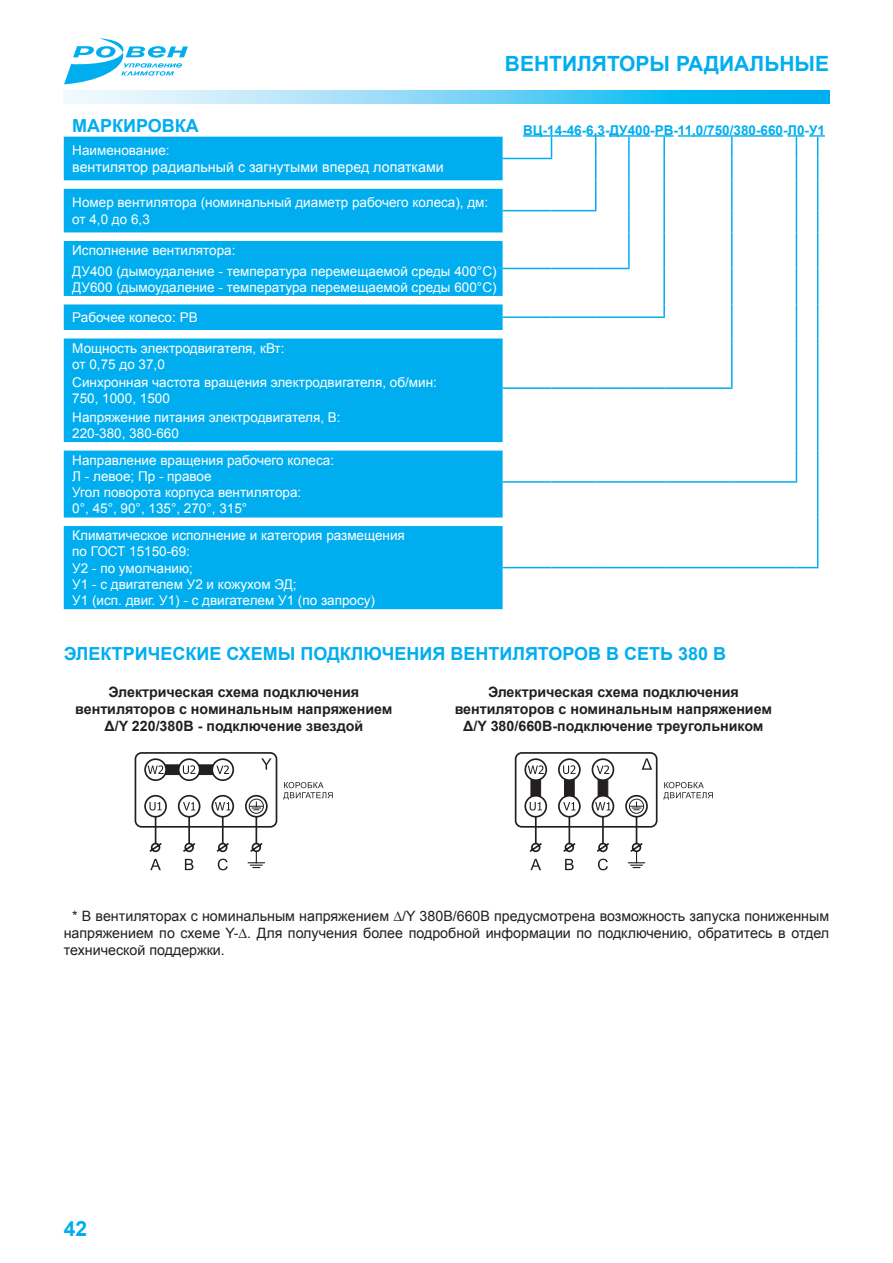
<style>
.page{position:relative;width:893px;height:1263px;background:#fff}
.page>*{position:absolute;margin:0;border:0;box-sizing:border-box;transform-origin:0 0}
.t1{font:700 21px "Arial";color:#00aeef}
.t2{font:700 18px "Arial";color:#00aeef}
.t3{font:14.25px/17.1px "Arial";color:#231f20;text-align:justify}
.t4{font:700 14.25px/17.1px "Arial";color:#231f20;text-align:center}
.t5{font:14.25px "Arial";color:#fff}
.t6{font:13.5px/16.2px "Arial";color:#fff}
.t7{font:700 13.5px "Arial";color:#00aeef}
</style>
<div class="page">
<svg style="left:64px;top:90px;width:765px;height:13px;background:#76d5f6"></svg>
<svg style="left:64px;top:38px;width:124px;height:46px"></svg>
<svg style="left:134px;top:752px;width:199px;height:118px"></svg>
<svg style="left:514px;top:752px;width:199px;height:118px"></svg>
<svg style="left:64px;top:137px;width:439px;height:472px;background:#1bb6f0"></svg>
<svg style="left:551px;top:137px;width:1px;height:21px"></svg>
<hr style="left:503px;top:158px;width:49px;height:1px;background:#00aeef">
<hr style="left:503px;top:210px;width:48px;height:1px;background:#00aeef">
<hr style="left:551px;top:210px;width:45px;height:1px;background:#00aeef">
<hr style="left:628px;top:137px;width:2px;height:21px;background:#00aeef">
<hr style="left:628px;top:158px;width:2px;height:22px;background:#00aeef">
<svg style="left:628px;top:180px;width:2px;height:9px"></svg>
<hr style="left:628px;top:189px;width:2px;height:22px;background:#00aeef">
<hr style="left:628px;top:211px;width:2px;height:21px;background:#00aeef">
<svg style="left:628px;top:232px;width:2px;height:9px"></svg>
<hr style="left:628px;top:241px;width:2px;height:27px;background:#00aeef">
<hr style="left:503px;top:268px;width:48px;height:1px;background:#00aeef">
<hr style="left:551px;top:268px;width:45px;height:1px;background:#00aeef">
<hr style="left:596px;top:268px;width:34px;height:1px;background:#00aeef">
<hr style="left:663px;top:137px;width:2px;height:21px;background:#00aeef">
<hr style="left:663px;top:158px;width:2px;height:22px;background:#00aeef">
<svg style="left:663px;top:180px;width:2px;height:9px"></svg>
<hr style="left:663px;top:189px;width:2px;height:22px;background:#00aeef">
<hr style="left:663px;top:211px;width:2px;height:21px;background:#00aeef">
<svg style="left:663px;top:232px;width:2px;height:9px"></svg>
<hr style="left:663px;top:241px;width:2px;height:27px;background:#00aeef">
<hr style="left:663px;top:268px;width:2px;height:28px;background:#00aeef">
<svg style="left:663px;top:296px;width:2px;height:20px"></svg>
<hr style="left:503px;top:316px;width:48px;height:2px;background:#00aeef">
<hr style="left:551px;top:316px;width:45px;height:2px;background:#00aeef">
<hr style="left:596px;top:316px;width:33px;height:2px;background:#00aeef">
<hr style="left:629px;top:316px;width:36px;height:2px;background:#00aeef">
<hr style="left:731px;top:137px;width:2px;height:21px;background:#00aeef">
<hr style="left:731px;top:158px;width:2px;height:22px;background:#00aeef">
<svg style="left:731px;top:180px;width:2px;height:9px"></svg>
<hr style="left:731px;top:189px;width:2px;height:22px;background:#00aeef">
<hr style="left:731px;top:211px;width:2px;height:21px;background:#00aeef">
<svg style="left:731px;top:232px;width:2px;height:9px"></svg>
<hr style="left:731px;top:241px;width:2px;height:27px;background:#00aeef">
<hr style="left:731px;top:268px;width:2px;height:28px;background:#00aeef">
<svg style="left:731px;top:296px;width:2px;height:42px"></svg>
<hr style="left:731px;top:338px;width:2px;height:49px;background:#00aeef">
<hr style="left:503px;top:387px;width:48px;height:2px;background:#00aeef">
<hr style="left:551px;top:387px;width:45px;height:2px;background:#00aeef">
<hr style="left:596px;top:387px;width:33px;height:2px;background:#00aeef">
<hr style="left:629px;top:387px;width:35px;height:2px;background:#00aeef">
<hr style="left:664px;top:387px;width:69px;height:2px;background:#00aeef">
<hr style="left:796px;top:338px;width:1px;height:50px;background:#00aeef">
<hr style="left:796px;top:388px;width:1px;height:54px;background:#00aeef">
<hr style="left:796px;top:451px;width:1px;height:30px;background:#00aeef">
<hr style="left:503px;top:481px;width:48px;height:2px;background:#00aeef">
<hr style="left:551px;top:481px;width:45px;height:2px;background:#00aeef">
<hr style="left:596px;top:481px;width:33px;height:2px;background:#00aeef">
<hr style="left:629px;top:481px;width:35px;height:2px;background:#00aeef">
<hr style="left:664px;top:481px;width:68px;height:2px;background:#00aeef">
<hr style="left:732px;top:481px;width:65px;height:2px;background:#00aeef">
<hr style="left:817px;top:338px;width:1px;height:50px;background:#00aeef">
<hr style="left:817px;top:388px;width:1px;height:54px;background:#00aeef">
<hr style="left:817px;top:451px;width:1px;height:31px;background:#00aeef">
<hr style="left:817px;top:482px;width:1px;height:35px;background:#00aeef">
<hr style="left:817px;top:526px;width:1px;height:41px;background:#00aeef">
<hr style="left:503px;top:567px;width:48px;height:1px;background:#00aeef">
<hr style="left:551px;top:567px;width:45px;height:1px;background:#00aeef">
<hr style="left:596px;top:567px;width:33px;height:1px;background:#00aeef">
<hr style="left:629px;top:567px;width:35px;height:1px;background:#00aeef">
<hr style="left:664px;top:567px;width:68px;height:1px;background:#00aeef">
<hr style="left:732px;top:567px;width:64px;height:1px;background:#00aeef">
<svg style="left:796px;top:567px;width:22px;height:1px"></svg>
<hr style="left:523px;top:135px;width:59px;height:2px;background:#00aeef">
<svg style="left:586px;top:135px;width:19px;height:75px"></svg>
<hr style="left:609px;top:135px;width:41px;height:2px;background:#00aeef">
<svg style="left:655px;top:135px;width:18px;height:2px"></svg>
<hr style="left:678px;top:135px;width:105px;height:2px;background:#00aeef">
<svg style="left:788px;top:135px;width:37px;height:203px"></svg>
<h1 class="t1" style="left:505px;top:49px;width:326px">вентиляторы радиальные</h1>
<h2 class="t2" style="left:72px;top:114px;width:14px">МАРКИРОВКА</h2>
<p class="t7" style="left:523px;top:121px;width:303px">ВЦ-14-46-6,3-ДУ400-РВ-11,0/750/380-660-Л0-У1</p>
<p class="t6" style="left:72px;top:142px;width:99px">Наименование:</p>
<p class="t5" style="left:72px;top:158px;width:373px">вентилятор радиальный с загнутыми вперед лопатками</p>
<p class="t6" style="left:72px;top:195px;width:418px">Номер вентилятора (номинальный диаметр рабочего колеса), дм: от 4,0 до 6,3</p>
<p class="t6" style="left:72px;top:240px;width:426px;line-height:20.4px">Исполнение вентилятора:<br>ДУ400 (дымоудаление - температура перемещаемой среды 400°С)</p>
<p class="t6" style="left:72px;top:279px;width:426px">ДУ600 (дымоудаление - температура перемещаемой среды 600°С)</p>
<p class="t6" style="left:72px;top:309px;width:127px">Рабочее колесо: РВ</p>
<p class="t6" style="left:72px;top:340px;width:214px">Мощность электродвигателя, кВт: от 0,75 до 37,0</p>
<p class="t6" style="left:72px;top:374px;width:366px">Синхронная частота вращения электродвигателя, об/мин:<br>750, 1000, 1500</p>
<p class="t6" style="left:72px;top:409px;width:270px">Напряжение питания электродвигателя, В:<br>220-380, 380-660</p>
<p class="t6" style="left:72px;top:452px;width:263px">Направление вращения рабочего колеса:<br>Л - левое; Пр - правое<br>Угол поворота корпуса вентилятора:<br>0°, 45°, 90°, 135°, 270°, 315°</p>
<p class="t6" style="left:72px;top:527px;width:334px">Климатическое исполнение и категория размещения по ГОСТ 15150-69:<br>У2 - по умолчанию;<br>У1 - с двигателем У2 и кожухом ЭД;<br>У1 (исп. двиг. У1) - с двигателем У1 (по запросу)</p>
<h2 class="t2" style="left:64px;top:642px;width:662px">Электрические схемы подключения вентиляторов в сеть 380 В</h2>
<p class="t4" style="left:75px;top:684px;width:319px">Электрическая схема подключения вентиляторов с номинальным напряжением<br>Δ/Y 220/380В - подключение звездой</p>
<p class="t4" style="left:455px;top:684px;width:319px">Электрическая схема подключения вентиляторов с номинальным напряжением<br>Δ/Y 380/660В-подключение треугольником</p>
<p class="t3" style="left:64px;top:907px;width:767px;text-indent:9px">* В вентиляторах с номинальным напряжением ∆/Y 380В/660В предусмотрена возможность запуска пониженным напряжением по схеме Y-∆. Для получения более подробной информации по подключению, обратитесь в отдел технической поддержки.</p>
<h1 class="t1" style="left:64px;top:1214px;width:25px">42</h1>
</div>
